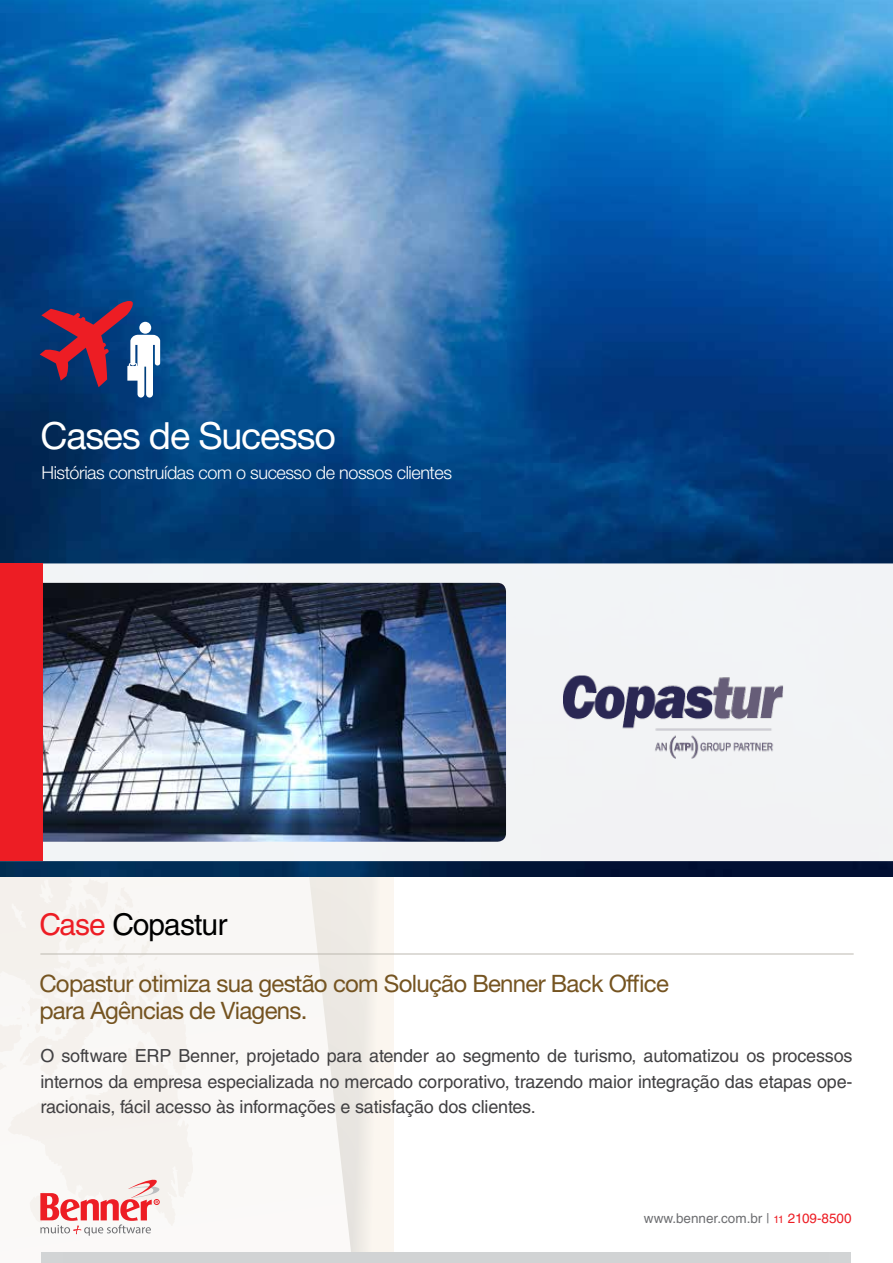
<style>
.page{position:relative;width:893px;height:1263px;background:#fff}
.page>*{position:absolute;margin:0;border:0;box-sizing:border-box;transform-origin:0 0}
.t1{font:37.5px "Helvetica Neue LT Std";letter-spacing:-.03em;color:#fff}
.t2{font:30px "Helvetica LT Std";letter-spacing:-.03em;color:#000}
.t3{font:24px/27px "Helvetica Neue LT Std";letter-spacing:-.03em;color:#755421}
.t4{font:18px/25.5px "Helvetica LT Std";letter-spacing:-.01em;color:#414042;text-align:justify}
.t5{font:300 18px "Helvetica Neue LT Std";letter-spacing:-.025em;color:#fff}
.t6{font:13.5px "Helvetica LT Std";color:#6d6e71}
.s1{color:#ed1d24}
.s2{font-size:10.5px;color:#ed1d24}
</style>
<div class="page">
<img style="left:0;top:0;width:893px;height:876px">
<div style="left:42px;top:1252px;width:809px;height:11px;background:#d1d3d4"></div>
<svg style="left:0;top:861px;width:355px;height:402px"></svg>
<div style="left:64px;top:1252px;width:765px;height:11px;background:#d1d3d4"></div>
<hr style="left:40px;top:954px;width:814px;height:1px;background:#bcb9b0">
<div style="left:43px;top:563px;width:850px;height:298px;background:#f2f3f5"></div>
<img style="left:43px;top:583px;width:463px;height:259px">
<img style="left:562px;top:669px;width:225px;height:95px">
<div style="left:0;top:563px;width:43px;height:298px;background:#ed1d24"></div>
<svg style="left:40px;top:299px;width:120px;height:99px;background:#584b74"></svg>
<div style="left:139px;top:322px;width:12px;height:12px;background:#fff;border-radius:50%"></div>
<h1 class="t1" style="left:40px;top:413px;width:297px">Cases de Sucesso</h1>
<p class="t5" style="left:41px;top:461px;width:412px">Histórias construídas com o sucesso de nossos clientes</p>
<h2 class="t2" style="left:39px;top:907px;width:190px"><span class="s1">Case</span> Copastur</h2>
<h3 class="t3" style="left:39px;top:970px;width:631px">Copastur otimiza sua gestão com Solução Benner Back Office para Agências de Viagens.</h3>
<p class="t4" style="left:40px;top:1043px;width:814px">O software ERP Benner, projetado para atender ao segmento de turismo, automatizou os processos internos da empresa especializada no mercado corporativo, trazendo maior integração das etapas ope&shy;racionais, fácil acesso às informações e satisfação dos clientes.</p>
<p class="t6" style="left:644px;top:1210px;width:209px">www.benner.com.br | <span class="s2">11</span> <span class="s1">2109-8500</span></p>
</div>
